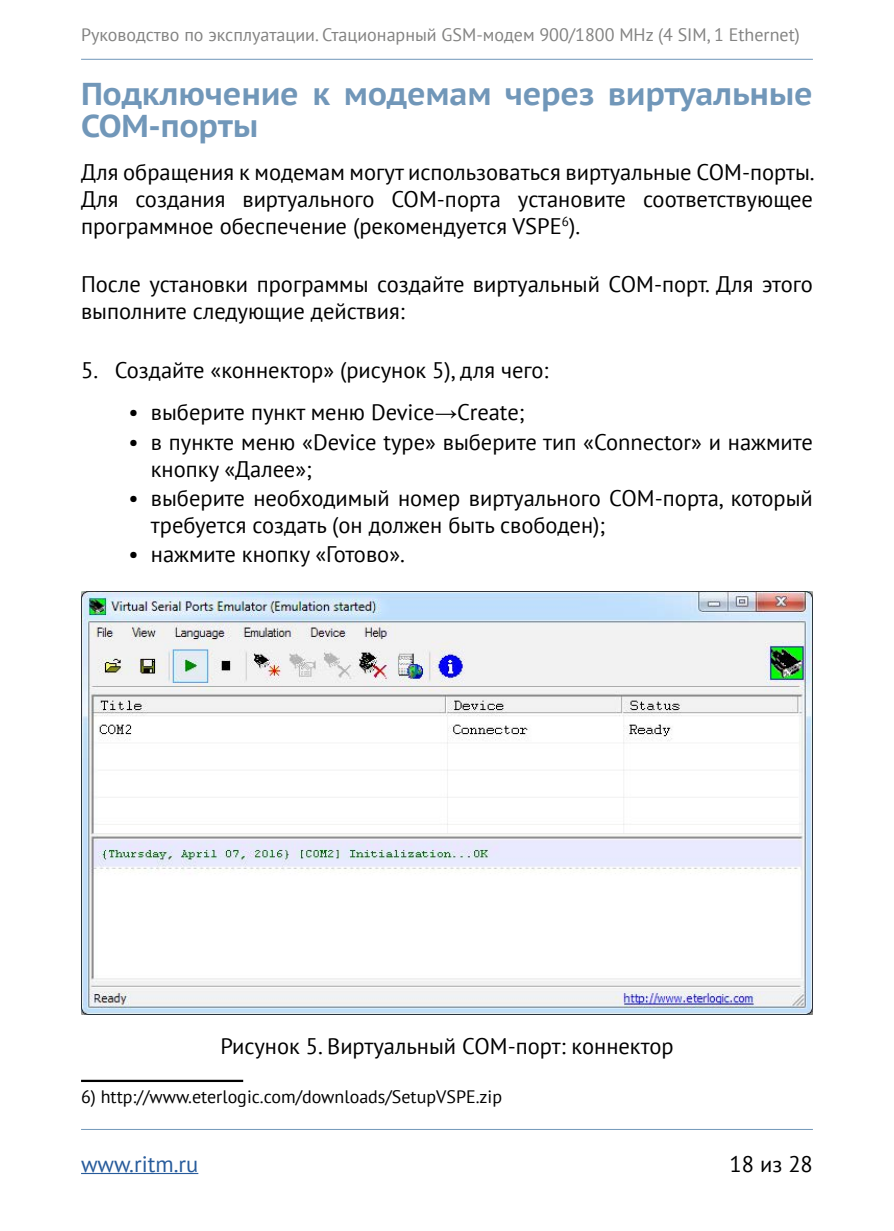
<style>
.page{position:relative;width:894px;height:1231px;background:#fff}
.page>*{position:absolute;margin:0;border:0;box-sizing:border-box;transform-origin:0 0}
.t1{font:700 31.5px/31.5px "PT Sans Caption";letter-spacing:-.01em;color:#7197b9}
.t2{font:22.5px/27px "PT Sans";color:#000}
.t3{font:22.5px "PT Sans";color:#275b9b}
.t4{font:18px "PT Sans";color:#838382}
.t5{font:18px "PT Sans";color:#000}
.s1{font-family:"Arial"}
</style>
<div class="page">
<hr style="left:81px;top:1173px;width:117px;height:1px;background:#275b9b">
<hr style="left:81px;top:1129px;width:731px;height:1px;background:#7197b9">
<hr style="left:81px;top:59px;width:731px;height:1px;background:#7197b9">
<img style="left:81px;top:592px;width:731px;height:423px">
<hr style="left:81px;top:1080px;width:162px;height:2px;background:#000">
<p class="t4" style="left:81px;top:23px;width:720px">Руководство по эксплуатации. Стационарный GSM-модем 900/1800 МНz (4 SIM, 1 Ethernet)</p>
<h1 class="t1" style="left:81px;top:78px;width:733px">Подключение к модемам через виртуальные<br>COM-порты</h1>
<p class="t2" style="left:81px;top:158px;width:735px;text-align:justify">Для обращения к модемам могут использоваться виртуальные COM-порты.<br>Для создания виртуального COM-порта установите соответствующее программное обеспечение (рекомендуется VSPE<sup>6</sup>).</p>
<p class="t2" style="left:81px;top:270px;width:733px">После установки программы создайте виртуальный COM-порт. Для этого выполните следующие действия:</p>
<p class="t2" style="left:81px;top:356px;width:469px">5. Создайте «коннектор» (рисунок 5), для чего:</p>
<p class="t2" style="left:128px;top:398px;width:397px">• выберите пункт меню Device<span class="s1">→</span>Create;</p>
<p class="t2" style="left:151px;top:428px;width:663px;text-indent:-22px">• в пункте меню «Device type» выберите тип «Connector» и нажмите кнопку «Далее»;</p>
<p class="t2" style="left:151px;top:484px;width:663px;text-indent:-22px">• выберите необходимый номер виртуального COM-порта, который требуется создать (он должен быть свободен);</p>
<p class="t2" style="left:128px;top:540px;width:278px">• нажмите кнопку «Готово».</p>
<p class="t2" style="left:220px;top:1032px;width:454px">Рисунок 5. Виртуальный COM-порт: коннектор</p>
<p class="t5" style="left:81px;top:1085px;width:422px">6) http://www.eterlogic.com/downloads/SetupVSPE.zip</p>
<p class="t3" style="left:81px;top:1149px;width:119px">www.ritm.ru</p>
<p class="t2" style="left:729px;top:1150px;width:85px">18 из 28</p>
</div>
